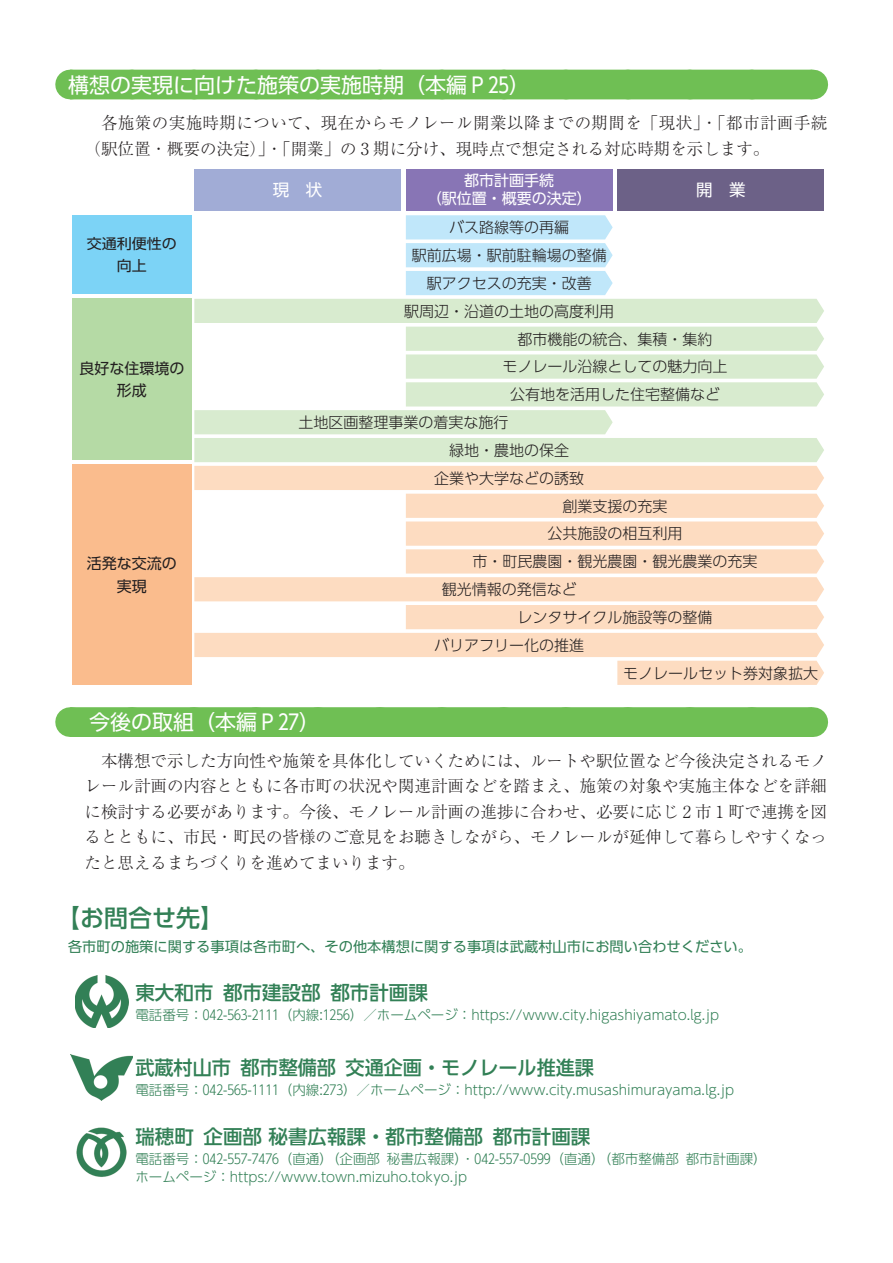
<style>
.page{position:relative;width:893px;height:1263px;background:#fff}
.page>*{position:absolute;margin:0;border:0;box-sizing:border-box;transform-origin:0 0}
.t1{font:500 24px "UD Shin Go Pr 6";color:#328056}
.t2{font:21px "UD Shin Go Pr 6";color:#fff}
.t3{font:500 19.5px "UD Shin Go Pr 6";color:#328056}
.t4{font:300 16.5px/25.5px "Ryumin Pr 6 N";color:#231f20;text-align:justify}
.t5{font:300 16.5px/25.5px "Ryumin Pr 6 N";letter-spacing:.025em;color:#231f20}
.t6{font:16.5px "UD Shin Go Pr 6";color:#fff}
.t7{font:300 15px "UD Shin Go Pr 6";color:#231f20}
.t8{font:15px/22.5px "UD Shin Go Pr 6";color:#231f20;text-align:center}
.t9{font:15px/18px "UD Shin Go Pr 6";color:#fff;text-align:center}
.t10{font:14.25px "UD Shin Go Pr 6";color:#328056}
.t11{font:14.25px/22.5px "UD Shin Go Pr 6";color:#231f20;text-align:center;scale:1.05 1}
.t12{font:300 13.5px/18px "UD Shin Go Pr 6";color:#328056}
.s1{font-family:"Ryumin Pr 6 N"}
</style>
<div class="page">
<div style="left:70px;top:70px;width:742px;height:29px;background:#6fbf54"></div>
<svg style="left:812px;top:70px;width:1px;height:29px"></svg>
<div style="left:70px;top:707px;width:742px;height:30px;background:#6fbf54"></div>
<svg style="left:133px;top:707px;width:648px;height:1px"></svg>
<hr style="left:812px;top:707px;width:1px;height:30px;background:#6fbf54">
<img style="left:75px;top:976px;width:53px;height:52px">
<img style="left:71px;top:1054px;width:62px;height:46px">
<img style="left:76px;top:1127px;width:51px;height:50px">
<div style="left:72px;top:215px;width:120px;height:79px;background:#7cd3f6"></div>
<div style="left:72px;top:298px;width:120px;height:162px;background:#b5daa5"></div>
<div style="left:72px;top:465px;width:120px;height:220px;background:#fabc8d"></div>
<div style="left:617px;top:169px;width:207px;height:41px;background:#6c6187"></div>
<div style="left:406px;top:169px;width:207px;height:41px;background:#8875b5"></div>
<div style="left:194px;top:169px;width:207px;height:41px;background:#a1acd6"></div>
<svg style="left:194px;top:215px;width:630px;height:470px"></svg>
<h2 class="t2" style="left:68px;top:68px;width:464px">構想の実現に向けた施策の実施時期（本編Ｐ2₅）</h2>
<p class="t5" style="left:85px;top:109px;width:744px;text-indent:16px">各施策の実施時期について、現在からモノレール開業以降までの期間を「現状」・「都市計画手続（駅位置・概要の決定）」・「開業」の 3 期に分け、現時点で想定される対応時期を示します。</p>
<p class="t11" style="left:87px;top:232px;width:87px">交通利便性の向上</p>
<p class="t8" style="left:79px;top:356px;width:107px">良好な住環境の形成</p>
<p class="t8" style="left:87px;top:552px;width:92px">活発な交流の実現</p>
<p class="t6" style="left:273px;top:176px;width:51px">現　状</p>
<p class="t9" style="left:427px;top:171px;width:166px">都市計画手続<br>（駅位置・概要の決定）</p>
<p class="t6" style="left:696px;top:176px;width:51px">開　業</p>
<p class="t7" style="left:449px;top:215px;width:121px">バス路線等の再編</p>
<p class="t7" style="left:412px;top:243px;width:196px">駅前広場・駅前駐輪場の整備</p>
<p class="t7" style="left:427px;top:271px;width:166px">駅アクセスの充実・改善</p>
<p class="t7" style="left:404px;top:299px;width:211px">駅周辺・沿道の土地の高度利用</p>
<p class="t7" style="left:517px;top:327px;width:196px">都市機能の統合、集積・集約</p>
<p class="t7" style="left:502px;top:355px;width:226px">モノレール沿線としての魅力向上</p>
<p class="t7" style="left:510px;top:382px;width:211px">公有地を活用した住宅整備など</p>
<p class="t7" style="left:298px;top:410px;width:211px">土地区画整理事業の着実な施行</p>
<p class="t7" style="left:449px;top:438px;width:121px">緑地・農地の保全</p>
<p class="t7" style="left:434px;top:466px;width:151px">企業や大学などの誘致</p>
<p class="t7" style="left:562px;top:494px;width:106px">創業支援の充実</p>
<p class="t7" style="left:547px;top:522px;width:136px">公共施設の相互利用</p>
<p class="t7" style="left:472px;top:549px;width:286px">市・町民農園・観光農園・観光農業の充実</p>
<p class="t7" style="left:442px;top:577px;width:136px">観光情報の発信など</p>
<p class="t7" style="left:517px;top:605px;width:196px">レンタサイクル施設等の整備</p>
<p class="t7" style="left:434px;top:633px;width:151px">バリアフリー化の推進</p>
<p class="t7" style="left:623px;top:661px;width:196px">モノレールセット券対象拡大</p>
<h2 class="t2" style="left:68px;top:705px;width:254px">　今後の取組（本編Ｐ2₇）</h2>
<p class="t4" style="left:85px;top:747px;width:744px;text-indent:16px">本構想で示した方向性や施策を具体化していくためには、ルートや駅位置など今後決定されるモノレール計画の内容とともに各市町の状況や関連計画などを踏まえ、施策の対象や実施主体などを詳細に検討する必要があります。今後、モノレール計画の進捗に合わせ、必要に応じ 2 市 1 町で連携を図るとともに、市民・町民の皆様のご意見をお聴きしながら、モノレールが延伸して暮らしやすくなったと思えるまちづくりを進めてまいります。</p>
<h1 class="t1" style="left:56px;top:898px;width:170px">【お問合せ先】</h1>
<p class="t10" style="left:68px;top:934px;width:686px">各市町の施策に関する事項は各市町へ、その他本構想に関する事項は武蔵村山市にお問い合わせください。</p>
<h3 class="t3" style="left:135px;top:976px;width:294px">東大和市都市建設部都市計画課</h3>
<p class="t12" style="left:135px;top:1005px;width:585px">電話番号：₀₄₂-₅₆₃-₂₁₁₁（内線:₁₂₅₆）<span class="s1">／</span>ホームページ：https://www.city.higashiyamato.lg.jp</p>
<h3 class="t3" style="left:135px;top:1052px;width:460px">武蔵村山市都市整備部交通企画・モノレール推進課</h3>
<p class="t12" style="left:135px;top:1081px;width:600px">電話番号：₀₄₂-₅₆₅-₁₁₁₁（内線:₂₇₃）<span class="s1">／</span>ホームページ：http://www.city.musashimurayama.lg.jp</p>
<h3 class="t3" style="left:135px;top:1120px;width:456px">瑞穂町企画部秘書広報課・都市整備部都市計画課</h3>
<p class="t12" style="left:135px;top:1149px;width:633px">電話番号：₀₄₂-₅₅₇-₇₄₇₆（直通）（企画部秘書広報課）<span class="s1">・</span>₀₄₂-₅₅₇-₀₅₉₉（直通）（都市整備部都市計画課）ホームページ：https://www.town.mizuho.tokyo.jp</p>
</div>
